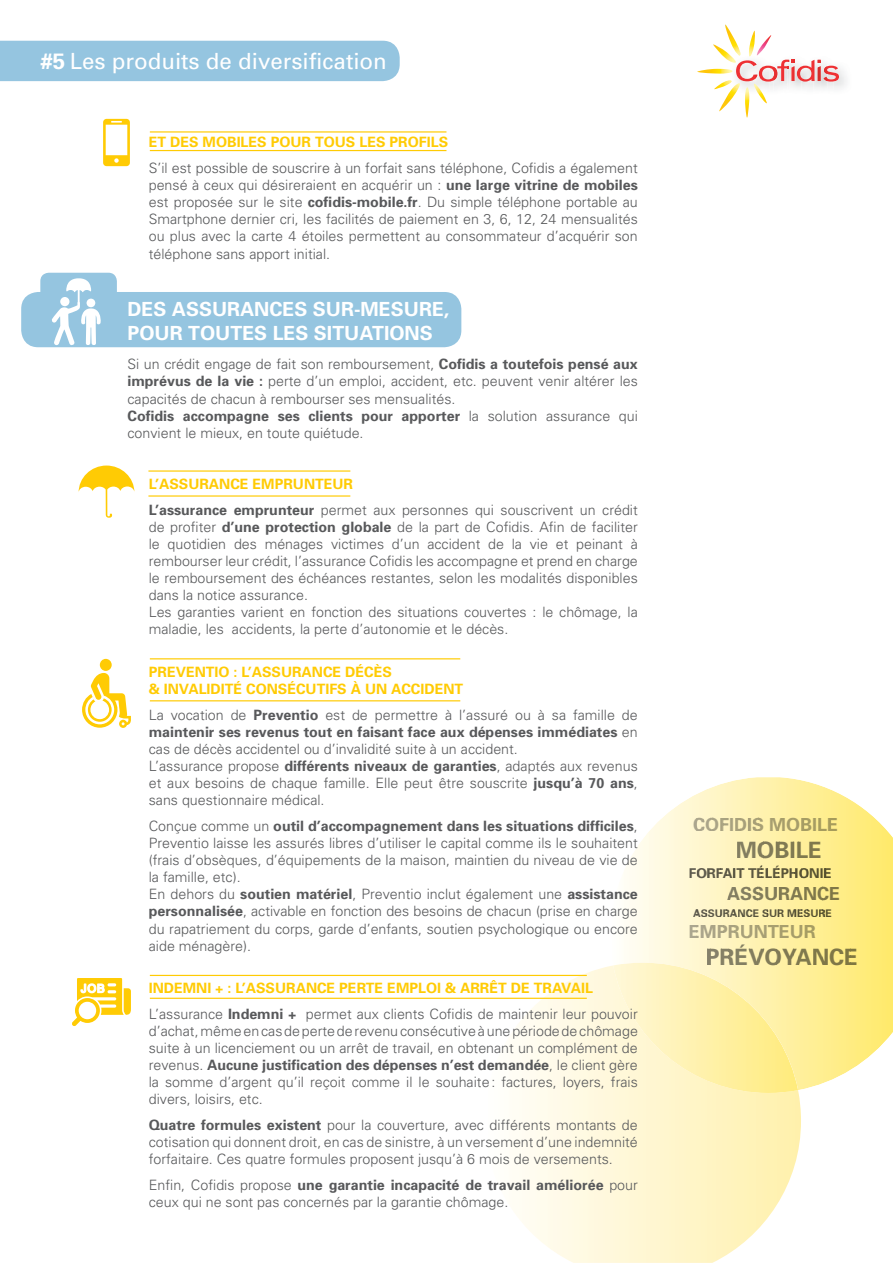
<style>
.page{position:relative;width:893px;height:1263px;background:#fff}
.page>*{position:absolute;margin:0;border:0;box-sizing:border-box;transform-origin:0 0}
.t1{font:700 22.5px "Univers";color:#85806b}
.t2{font:700 22.5px "Univers";color:#837e61}
.t3{font:22.35px "Univers";color:#fff}
.t4{font:700 19.5px/23.4px "Univers";color:#fff}
.t5{font:700 18px "Univers";color:#a69c5e}
.t6{font:700 18px "Univers";color:#aba68f}
.t7{font:700 18px "Univers";color:#7f784b}
.t8{font:300 14.25px/17.1px "Univers";color:#58595b}
.t9{font:700 14.25px/17.1px "Univers";color:#ffcb04}
.t10{font:700 13.5px "Univers";color:#585338}
.t11{font:700 10.5px "Univers";color:#5c594c}
.s1{font-weight:700}
.s2{font-weight:700;color:#ffcb04}
.s3{color:#aba68e}
.s4{color:#aaa489}
.s5{color:#a9a382}
.s6{color:#a8a280}
.s7{color:#a8a17c}
.s8{color:#a7a07a}
.s9{color:#a7a078}
.s10{color:#a79f70}
.s11{color:#a69d6a}
.s12{color:#a79d66}
.s13{color:#a69d63}
.s14{color:#827d5c}
.s15{color:#807a56}
.s16{color:#807a52}
.s17{color:#807950}
.s18{color:#7f784c}
.s19{color:#5c594d}
.s20{color:#5c594c}
.s21{color:#5c594a}
.s22{color:#5c5848}
.s23{color:#5b5745}
.s24{color:#5b5744}
.s25{color:#5a5642}
.s26{color:#5a5641}
.s27{color:#5a563f}
.s28{color:#59543c}
.s29{color:#59543a}
.s30{color:#585234}
.s31{color:#575230}
.s32{color:#57512e}
.s33{color:#56512e}
.s34{color:#847f66}
.s35{color:#837e61}
.s36{color:#827d5d}
.s37{color:#817b58}
.s38{color:#817b56}
.s39{color:#807a53}
.s40{color:#7f7747}
.s41{color:#5c584b}
.s42{color:#5c5949}
.s43{color:#5c5847}
.s44{color:#5b5846}
.s45{color:#59553f}
.s46{color:#5a553d}
.s47{color:#5a543c}
.s48{color:#585338}
.s49{color:#585235}
.s50{color:#575233}
.s51{color:#56512d}
.s52{color:#aba58c}
.s53{color:#aaa384}
.s54{color:#a8a180}
.s55{color:#a79f77}
.s56{color:#a79e6d}
.s57{color:#a69d69}
.s58{color:#847f67}
.s59{color:#837f63}
.s60{color:#837e5f}
.s61{color:#807953}
.s62{color:#7f7849}
.s63{color:#7f7742}
</style>
<div class="page">
<div style="left:21px;top:292px;width:440px;height:55px;background:#95c5e0;border-radius:17px"></div>
<svg style="left:485px;top:966px;width:316px;height:297px"></svg>
<svg style="left:610px;top:777px;width:283px;height:313px"></svg>
<img style="left:613px;top:963px;width:185px;height:130px">
<div style="left:0;top:41px;width:400px;height:40px;background:#95c5e0"></div>
<img style="left:769px;top:82px;width:4px;height:7px">
<img style="left:790px;top:82px;width:3px;height:5px">
<svg style="left:736px;top:58px;width:103px;height:24px"></svg>
<img style="left:757px;top:35px;width:15px;height:21px">
<img style="left:744px;top:87px;width:5px;height:31px">
<img style="left:714px;top:80px;width:18px;height:9px">
<img style="left:713px;top:44px;width:23px;height:19px">
<img style="left:697px;top:69px;width:35px;height:5px">
<img style="left:754px;top:84px;width:13px;height:20px">
<img style="left:749px;top:31px;width:6px;height:26px">
<img style="left:725px;top:24px;width:16px;height:32px">
<img style="left:719px;top:83px;width:21px;height:29px">
<svg style="left:694px;top:817px;width:144px;height:14px;background:#fff2ad"></svg>
<div style="left:737px;top:841px;width:83px;height:17px;background:linear-gradient(to right,#fff4bc,#ffee92)"></div>
<svg style="left:690px;top:866px;width:141px;height:12px;background:#fff2af"></svg>
<svg style="left:727px;top:887px;width:112px;height:13px"></svg>
<svg style="left:693px;top:909px;width:138px;height:8px"></svg>
<svg style="left:690px;top:925px;width:125px;height:13px;background:#fff2b4"></svg>
<div style="left:707px;top:945px;width:150px;height:21px;background:linear-gradient(to right,#fff6cb,#ffec80)"></div>
<hr style="left:150px;top:131px;width:296px;height:2px;background:#ffcb04">
<hr style="left:150px;top:658px;width:310px;height:1px;background:#ffcb04">
<hr style="left:150px;top:150px;width:296px;height:1px;background:#ffcb04">
<hr style="left:150px;top:700px;width:310px;height:1px;background:#ffcb04">
<hr style="left:148px;top:470px;width:202px;height:2px;background:#ffcb04">
<hr style="left:148px;top:495px;width:202px;height:2px;background:#ffcb04">
<hr style="left:150px;top:975px;width:437px;height:1px;background:#ffcb04">
<hr style="left:150px;top:998px;width:437px;height:1px;background:#ffcb04">
<div style="left:40px;top:273px;width:77px;height:65px;background:#95c5e0;border-radius:9px"></div>
<svg style="left:79px;top:465px;width:55px;height:53px"></svg>
<svg style="left:82px;top:659px;width:49px;height:69px"></svg>
<svg style="left:103px;top:119px;width:27px;height:47px"></svg>
<svg style="left:52px;top:278px;width:49px;height:67px"></svg>
<div style="left:87px;top:299px;width:8px;height:8px;background:#fff;border-radius:4px"></div>
<svg style="left:72px;top:978px;width:59px;height:48px"></svg>
<h2 class="t3" style="left:40px;top:53px;width:348px"><span class="s1">#5</span> Les produits de diversification</h2>
<p class="t9" style="left:149px;top:135px;width:301px">ET DES MOBILES POUR TOUS LES PROFILS</p>
<p class="t8" style="left:149px;top:161px;width:491px;text-align:justify">S’il est possible de souscrire à un forfait sans téléphone, Cofidis a également pensé à ceux qui désireraient en acquérir un : <span class="s1">une large vitrine de mobiles </span>est proposée sur le site <span class="s1">cofidis-mobile.fr</span>. Du simple téléphone portable au Smartphone dernier cri, les facilités de paiement en 3, 6, 12, 24 mensualités ou plus avec la carte 4 étoiles permettent au consommateur d’acquérir son téléphone sans apport initial.</p>
<h3 class="t4" style="left:128px;top:299px;width:323px">DES ASSURANCES SUR-MESURE,<br>POUR TOUTES LES SITUATIONS</h3>
<p class="t8" style="left:128px;top:357px;width:512px">Si un crédit engage de fait son remboursement, <span class="s1">Cofidis a toutefois pensé aux imprévus de la vie :</span> perte d’un emploi, accident, etc. peuvent venir altérer les capacités de chacun à rembourser ses mensualités.<br><span class="s1">Cofidis accompagne ses clients pour apporter</span> la solution assurance qui convient le mieux, en toute quiétude.</p>
<p class="t8" style="left:149px;top:473px;width:490px;line-height:25.7px"><span class="s2">L’ASSURANCE EMPRUNTEUR<br></span><span class="s1">L’assurance emprunteur</span> permet aux personnes qui souscrivent un crédit</p>
<p class="t8" style="left:149px;top:519px;width:491px">de profiter <span class="s1">d’une protection globale</span> de la part de Cofidis. Afin de faciliter le quotidien des ménages victimes d’un accident de la vie et peinant à rembourser leur crédit, l’assurance Cofidis les accompagne et prend en charge le remboursement des échéances restantes, selon les modalités disponibles dans la notice assurance.<br>Les garanties varient en fonction des situations couvertes : le chômage, la maladie, les accidents, la perte d’autonomie et le décès.</p>
<p class="t9" style="left:149px;top:665px;width:316px">PREVENTIO : L’ASSURANCE DÉCÈS<br>&amp; INVALIDITÉ CONSÉCUTIFS À UN ACCIDENT</p>
<p class="t8" style="left:149px;top:708px;width:491px">La vocation de <span class="s1">Preventio</span> est de permettre à l’assuré ou à sa famille de <span class="s1">maintenir ses revenus tout en faisant face aux dépenses immédiates</span> en cas de décès accidentel ou d’invalidité suite à un accident.<br>L’assurance propose <span class="s1">différents niveaux de garanties</span>, adaptés aux revenus et aux besoins de chaque famille. Elle peut être souscrite <span class="s1">jusqu’à 70 ans</span>, sans questionnaire médical.</p>
<p class="t8" style="left:149px;top:819px;width:490px">Conçue comme un <span class="s1">outil d’accompagnement dans les situations difficiles</span>, Preventio laisse les assurés libres d’utiliser le capital comme ils le souhaitent (frais d’obsèques, d’équipements de la maison, maintien du niveau de vie de la famille, etc).<br>En dehors du <span class="s1">soutien matériel</span>, Preventio inclut également une <span class="s1">assistance personnalisée</span>, activable en fonction des besoins de chacun (prise en charge du rapatriement du corps, garde d’enfants, soutien psychologique ou encore aide ménagère).</p>
<p class="t8" style="left:149px;top:977px;width:490px;line-height:25.7px"><span class="s2">INDEMNI + : L’ASSURANCE PERTE EMPLOI &amp; ARRÊT DE TRAVAIL<br></span>L’assurance <span class="s1">Indemni +</span> permet aux clients Cofidis de maintenir leur pouvoir</p>
<p class="t8" style="left:149px;top:1024px;width:491px;text-align:justify">d’achat, même en cas de perte de revenu consécutive à une période de chômage suite à un licenciement ou un arrêt de travail, en obtenant un complément de revenus. <span class="s1">Aucune justification des dépenses n’est demandée</span>, le client gère la somme d’argent qu’il reçoit comme il le souhaite : factures, loyers, frais divers, loisirs, etc.</p>
<p class="t8" style="left:149px;top:1118px;width:491px;text-align:justify"><span class="s1">Quatre formules existent</span> pour la couverture, avec différents montants de cotisation qui donnent droit, en cas de sinistre, à un versement d’une indemnité forfaitaire. Ces quatre formules proposent jusqu’à 6 mois de versements.</p>
<p class="t8" style="left:149px;top:1178px;width:491px">Enfin, Cofidis propose <span class="s1">une garantie incapacité de travail améliorée</span> pour ceux qui ne sont pas concernés par la garantie chômage.</p>
<p class="t5" style="left:693px;top:818px;width:147px"><span class="s3">C</span><span class="s4">O</span><span class="s5">F</span><span class="s6">I</span><span class="s7">D</span><span class="s8">I</span><span class="s9">S</span> <span class="s10">M</span><span class="s11">O</span><span class="s12">B</span><span class="s13">I</span>LE</p>
<h1 class="t2" style="left:736px;top:841px;width:88px">M<span class="s14">O</span><span class="s15">B</span><span class="s16">I</span><span class="s17">L</span><span class="s18">E</span></h1>
<p class="t10" style="left:689px;top:868px;width:144px"><span class="s19">F</span><span class="s20">O</span><span class="s21">R</span><span class="s22">F</span><span class="s23">A</span><span class="s24">I</span><span class="s25">T</span> <span class="s26">T</span><span class="s27">É</span><span class="s28">L</span><span class="s29">É</span>PH<span class="s30">O</span><span class="s31">N</span><span class="s32">I</span><span class="s33">E</span></p>
<p class="t7" style="left:727px;top:887px;width:115px"><span class="s34">A</span><span class="s35">S</span><span class="s36">S</span><span class="s37">U</span><span class="s38">R</span><span class="s39">A</span>NC<span class="s40">E</span></p>
<p class="t11" style="left:693px;top:909px;width:140px">A<span class="s41">S</span><span class="s42">S</span><span class="s43">U</span><span class="s44">R</span><span class="s24">A</span><span class="s25">N</span><span class="s26">C</span><span class="s45">E</span> <span class="s46">S</span><span class="s47">U</span><span class="s29">R</span> <span class="s48">M</span><span class="s49">E</span><span class="s50">S</span><span class="s31">U</span><span class="s32">R</span><span class="s51">E</span></p>
<p class="t6" style="left:689px;top:925px;width:129px">E<span class="s52">M</span><span class="s53">P</span><span class="s54">R</span><span class="s8">U</span><span class="s55">N</span><span class="s10">T</span><span class="s56">E</span><span class="s57">U</span><span class="s13">R</span></p>
<h1 class="t1" style="left:706px;top:949px;width:154px">P<span class="s58">R</span><span class="s59">É</span><span class="s60">V</span><span class="s37">O</span><span class="s61">Y</span><span class="s17">A</span><span class="s62">N</span><span class="s40">C</span><span class="s63">E</span></h1>
</div>
